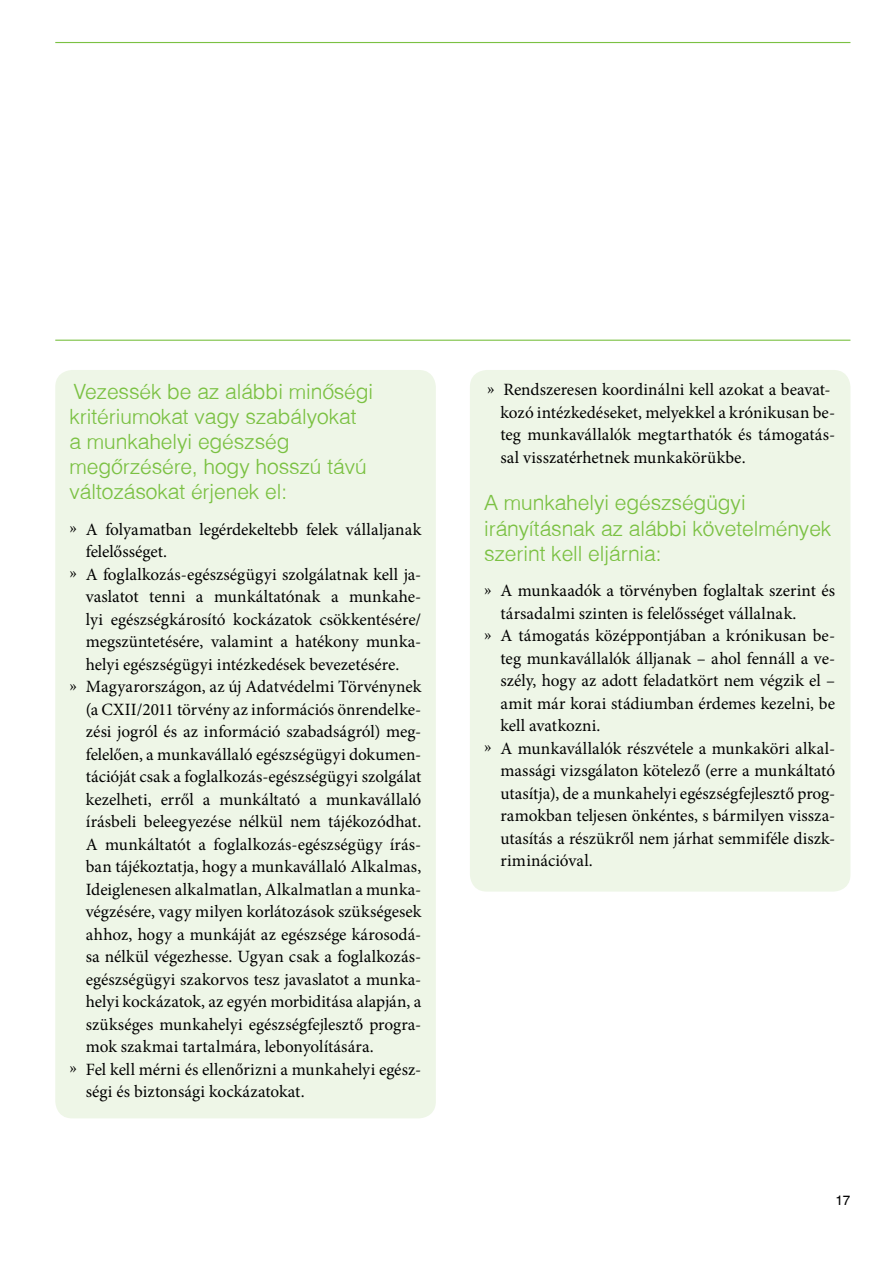
<style>
.page{position:relative;width:893px;height:1263px;background:#fff}
.page>*{position:absolute;margin:0;border:0;box-sizing:border-box;transform-origin:0 0}
.t1{font:300 21px/25.2px "Helvetica";color:#7bc143}
.t2{font:17.25px/22.5px "Minion Pro";color:#000}
.t3{font:13.5px "Helvetica TTF";color:#000}
</style>
<div class="page">
<hr style="left:55px;top:42px;width:795px;height:1px;background:#7bc143">
<hr style="left:55px;top:340px;width:795px;height:1px;background:#7bc143">
<div style="left:55px;top:370px;width:381px;height:748px;background:#eef6e7;border-radius:17px"></div>
<div style="left:470px;top:370px;width:380px;height:521px;background:#eef6e7;border-radius:17px"></div>
<p class="t1" style="left:70px;top:378px;width:305px">Vezessék be az alábbi minõségi kritériumokat vagy szabályokat a munkahelyi egészség megõrzésére, hogy hosszú távú változásokat érjenek el:</p>
<p class="t2" style="left:70px;top:518px;width:353px">» A folyamatban legérdekeltebb felek vállaljanak</p>
<p class="t2" style="left:86px;top:540px;width:83px">felelősséget.</p>
<p class="t2" style="left:70px;top:563px;width:353px">» A foglalkozás-egészségügyi szolgálatnak kell ja-</p>
<p class="t2" style="left:86px;top:585px;width:337px">vaslatot tenni a munkáltatónak a munkahe-</p>
<p class="t2" style="left:86px;top:608px;width:337px">lyi egészségkárosító kockázatok csökkentésére/</p>
<p class="t2" style="left:86px;top:630px;width:337px">megszüntetésére, valamint a hatékony munka-</p>
<p class="t2" style="left:86px;top:653px;width:315px">helyi egészségügyi intézkedések bevezetésére.</p>
<p class="t2" style="left:70px;top:675px;width:353px">» Magyarországon, az új Adatvédelmi Törvénynek</p>
<p class="t2" style="left:86px;top:698px;width:337px">(a CXII/2011 törvény az információs önrendelke-</p>
<p class="t2" style="left:86px;top:720px;width:337px">zési jogról és az információ szabadságról) meg-</p>
<p class="t2" style="left:86px;top:743px;width:337px">felelően, a munkavállaló egészségügyi dokumen-</p>
<p class="t2" style="left:86px;top:765px;width:337px">tációját csak a foglalkozás-egészségügyi szolgálat</p>
<p class="t2" style="left:86px;top:788px;width:337px">kezelheti, erről a munkáltató a munkavállaló</p>
<p class="t2" style="left:86px;top:810px;width:337px">írásbeli beleegyezése nélkül nem tájékozódhat.</p>
<p class="t2" style="left:86px;top:833px;width:337px">A munkáltatót a foglalkozás-egészségügy írás-</p>
<p class="t2" style="left:86px;top:855px;width:337px">ban tájékoztatja, hogy a munkavállaló Alkalmas,</p>
<p class="t2" style="left:86px;top:878px;width:337px">Ideiglenesen alkalmatlan, Alkalmatlan a munka-</p>
<p class="t2" style="left:86px;top:900px;width:337px">végzésére, vagy milyen korlátozások szükségesek</p>
<p class="t2" style="left:86px;top:923px;width:337px">ahhoz, hogy a munkáját az egészsége károsodá-</p>
<p class="t2" style="left:86px;top:945px;width:337px">sa nélkül végezhesse. Ugyan csak a foglalkozás-</p>
<p class="t2" style="left:86px;top:968px;width:337px">egészségügyi szakorvos tesz javaslatot a munka-</p>
<p class="t2" style="left:86px;top:990px;width:337px">helyi kockázatok, az egyén morbiditása alapján, a</p>
<p class="t2" style="left:86px;top:1013px;width:337px">szükséges munkahelyi egészségfejlesztő progra-</p>
<p class="t2" style="left:86px;top:1035px;width:289px">mok szakmai tartalmára, lebonyolítására.</p>
<p class="t2" style="left:70px;top:1058px;width:353px">» Fel kell mérni és ellenőrizni a munkahelyi egész-</p>
<p class="t2" style="left:86px;top:1080px;width:220px">ségi és biztonsági kockázatokat.</p>
<p class="t2" style="left:500px;top:379px;width:336px;text-indent:-13px">» Rendszeresen koordinálni kell azokat a beavat&shy;kozó intézkedéseket, melyekkel a krónikusan be&shy;teg munkavállalók megtarthatók és támogatás&shy;sal visszatérhetnek munkakörükbe.</p>
<p class="t1" style="left:484px;top:490px;width:349px">A munkahelyi egészségügyi irányításnak az alábbi követelmények szerint kell eljárnia:</p>
<p class="t2" style="left:484px;top:579px;width:352px">» A munkaadók a törvényben foglaltak szerint és</p>
<p class="t2" style="left:500px;top:602px;width:298px">társadalmi szinten is felelősséget vállalnak.</p>
<p class="t2" style="left:484px;top:624px;width:353px">» A támogatás középpontjában a krónikusan be-</p>
<p class="t2" style="left:500px;top:647px;width:336px">teg munkavállalók álljanak – ahol fennáll a ve-</p>
<p class="t2" style="left:500px;top:669px;width:336px">szély, hogy az adott feladatkört nem végzik el –</p>
<p class="t2" style="left:500px;top:692px;width:336px">amit már korai stádiumban érdemes kezelni, be</p>
<p class="t2" style="left:500px;top:714px;width:101px">kell avatkozni.</p>
<p class="t2" style="left:484px;top:737px;width:353px">» A munkavállalók részvétele a munkaköri alkal-</p>
<p class="t2" style="left:500px;top:759px;width:336px">massági vizsgálaton kötelező (erre a munkáltató</p>
<p class="t2" style="left:500px;top:782px;width:336px">utasítja), de a munkahelyi egészségfejlesztő prog-</p>
<p class="t2" style="left:500px;top:804px;width:336px">ramokban teljesen önkéntes, s bármilyen vissza-</p>
<p class="t2" style="left:500px;top:827px;width:336px">utasítás a részükről nem járhat semmiféle diszk-</p>
<p class="t2" style="left:500px;top:849px;width:94px">riminációval.</p>
<p class="t3" style="left:835px;top:1192px;width:17px">17</p>
</div>
